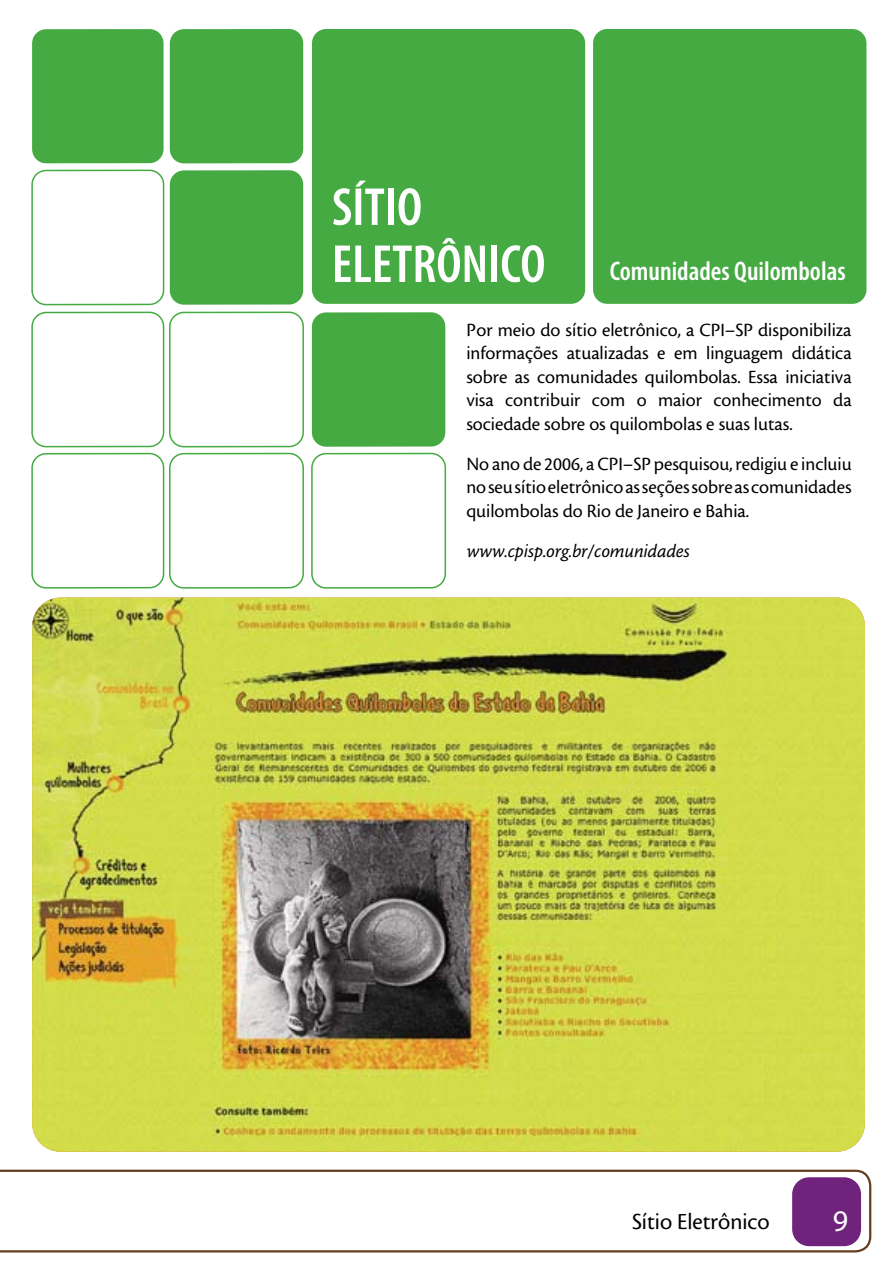
<style>
.page{position:relative;width:893px;height:1276px;background:#fff}
.page>*{position:absolute;margin:0;border:0;box-sizing:border-box;transform-origin:0 0}
.t1{font:600 condensed 54px "Myriad Pro";color:#fff}
.t2{font:600 condensed 27px "Myriad Pro";color:#fff}
.t3{font:24px "Cronos MM";color:#000}
.t4{font:19.5px/23.4px "Cronos MM";color:#000;text-align:justify}
.t5{font:italic 19.5px "Cronos MM";color:#000}
.s1{font-size:54px}
</style>
<div class="page">
<svg style="left:0;top:1169px;width:871px;height:83px"></svg>
<div style="left:32px;top:29px;width:132px;height:134px;background:#44aa41;border-radius:14px"></div>
<div style="left:170px;top:29px;width:133px;height:134px;background:#44aa41;border-radius:14px"></div>
<div style="left:312px;top:29px;width:273px;height:275px;background:#44aa41;border-radius:14px"></div>
<img style="left:32px;top:597px;width:833px;height:554px;border-radius:29px">
<div style="left:593px;top:29px;width:273px;height:275px;background:#44aa41;border-radius:14px"></div>
<div style="left:31px;top:170px;width:133px;height:135px;border:2px solid #44aa41;border-radius:14px"></div>
<div style="left:170px;top:170px;width:133px;height:135px;background:#44aa41;border-radius:14px"></div>
<div style="left:31px;top:312px;width:133px;height:135px;border:2px solid #44aa41;border-radius:14px"></div>
<div style="left:169px;top:311px;width:135px;height:136px;border:2px solid #44aa41;border-radius:14px"></div>
<div style="left:31px;top:453px;width:133px;height:135px;border:2px solid #44aa41;border-radius:14px"></div>
<div style="left:169px;top:453px;width:135px;height:135px;border:2px solid #44aa41;border-radius:14px"></div>
<div style="left:312px;top:312px;width:133px;height:135px;background:#44aa41;border-radius:14px"></div>
<div style="left:311px;top:453px;width:135px;height:135px;border:2px solid #44aa41;border-radius:14px"></div>
<svg style="left:834px;top:1211px;width:13px;height:20px"></svg>
<h1 class="t1" style="left:332px;top:174px;width:92px">SÍTIO</h1>
<h2 class="t2" style="left:332px;top:254px;width:515px"><span class="s1">ELETRÔNICO</span> Comunidades Quilombolas</h2>
<p class="t4" style="left:466px;top:318px;width:387px">Por meio do sítio eletrônico, a CPI–SP disponibiliza informações atualizadas e em linguagem didática sobre as comunidades quilombolas. Essa iniciativa visa contribuir com o maior conhecimento da sociedade sobre os quilombolas e suas lutas.</p>
<p class="t4" style="left:466px;top:452px;width:387px">No ano de 2006, a CPI–SP pesquisou, redigiu e incluiu no seu sítio eletrônico as seções sobre as comunidades quilombolas do Rio de Janeiro e Bahia.</p>
<p class="t5" style="left:466px;top:541px;width:225px">www.cpisp.org.br/comunidades</p>
<p class="t3" style="left:632px;top:1209px;width:139px">Sítio Eletrônico</p>
</div>
